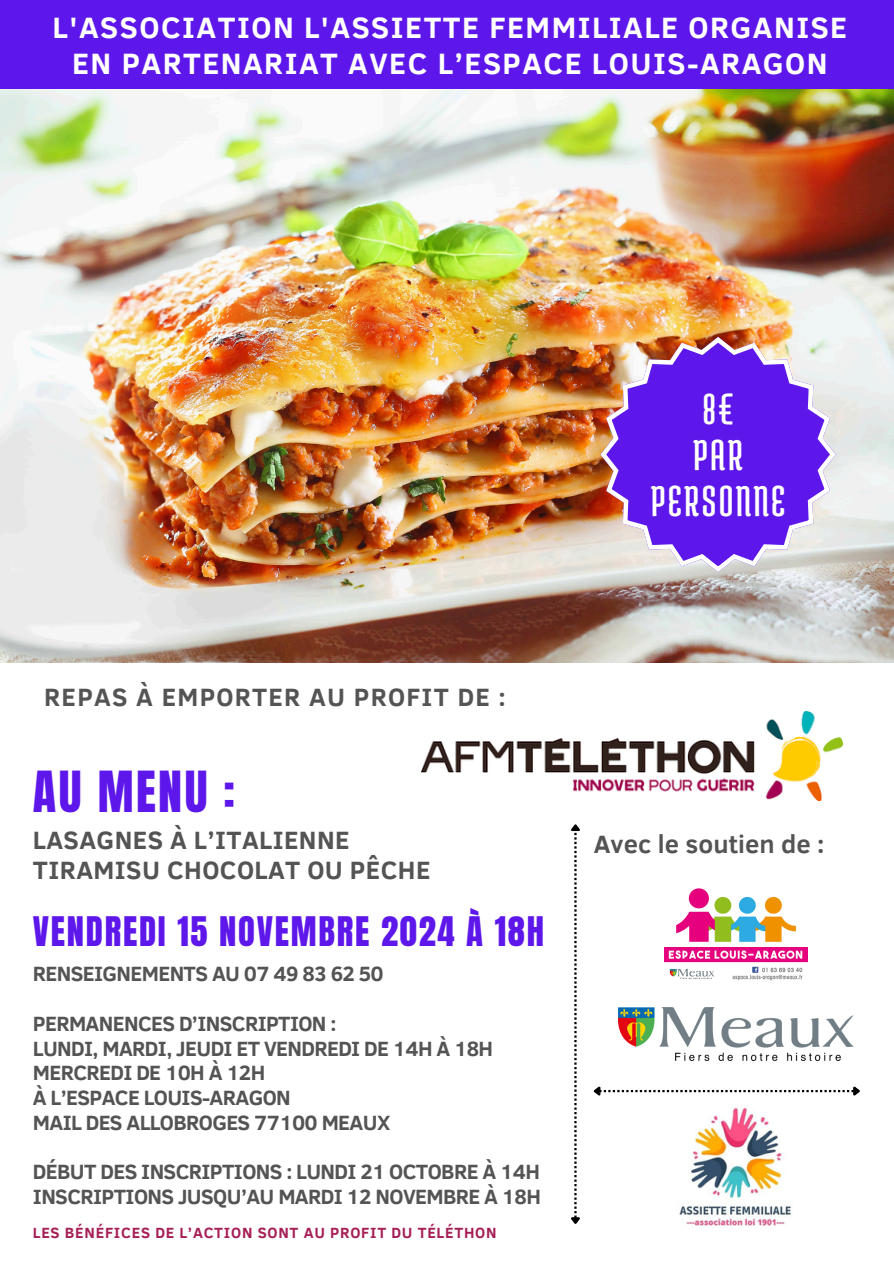
<style>
.page{position:relative;width:894px;height:1264px;background:#fff}
.page>*{position:absolute;margin:0;border:0;box-sizing:border-box;transform-origin:0 0}
.t1{font:48.15px "Anton";letter-spacing:.05em;color:#5e17eb}
.t2{font:46.35px/46.2px "Medula One";letter-spacing:.05em;color:#fff;text-align:center}
.t3{font:34.65px "Anton";letter-spacing:.05em;color:#5e17eb}
.t4{font:700 30.15px/36px "Clear Sans";letter-spacing:.05em;color:#fff;text-align:center}
.t5{font:700 25.65px/30.3px "Clear Sans";letter-spacing:.02em;color:#545454}
.t6{font:700 25.65px "Clear Sans";letter-spacing:.05em;color:#545454}
.t7{font:700 21.15px/24.8px "Clear Sans";letter-spacing:-.03em;color:#545454}
.t8{font:700 15.15px "Clear Sans";letter-spacing:.05em;color:#a61f57}
</style>
<div class="page">
<div style="left:0;top:0;width:893px;height:89px;background:#5e17eb"></div>
<img style="left:0;top:89px;width:893px;height:573px">
<svg style="left:600px;top:337px;width:235px;height:235px;background:#8e59da"></svg>
<img style="left:421px;top:711px;width:421px;height:89px">
<svg style="left:571px;top:824px;width:9px;height:400px"></svg>
<img style="left:679px;top:1107px;width:112px;height:119px">
<svg style="left:593px;top:1086px;width:267px;height:10px"></svg>
<img style="left:618px;top:1007px;width:234px;height:53px">
<img style="left:664px;top:888px;width:143px;height:93px">
<h4 class="t4" style="left:53px;top:8px;width:795px">L'ASSOCIATION L'ASSIETTE FEMMILIALE ORGANISE<br>EN PARTENARIAT AVEC L’ESPACE LOUIS-ARAGON</h4>
<p class="t2" style="left:650px;top:384px;width:136px">8€<br>PAR<br>PERSONNE</p>
<h5 class="t6" style="left:44px;top:678px;width:463px">REPAS À EMPORTER AU PROFIT DE :</h5>
<h2 class="t1" style="left:33px;top:756px;width:204px">AU MENU :</h2>
<h6 class="t5" style="left:33px;top:823px;width:399px">LASAGNES À L’ITALIENNE<br>TIRAMISU CHOCOLAT OU PÊCHE</h6>
<h6 class="t3" style="left:33px;top:906px;width:512px">VENDREDI 15 NOVEMBRE 2024 À 18H</h6>
<h6 class="t7" style="left:33px;top:960px;width:352px">RENSEIGNEMENTS AU 07 49 83 62 50</h6>
<p class="t7" style="left:33px;top:1010px;width:461px">PERMANENCES D’INSCRIPTION :<br>LUNDI, MARDI, JEUDI ET VENDREDI DE 14H À 18H<br>MERCREDI DE 10H À 12H<br>À L’ESPACE LOUIS-ARAGON<br>MAIL DES ALLOBROGES 77100 MEAUX</p>
<p class="t7" style="left:33px;top:1158px;width:509px">DÉBUT DES INSCRIPTIONS : LUNDI 21 OCTOBRE À 14H<br>INSCRIPTIONS JUSQU’AU MARDI 12 NOVEMBRE À 18H</p>
<p class="t8" style="left:33px;top:1222px;width:465px">LES BÉNÉFICES DE L’ACTION SONT AU PROFIT DU TÉLÉTHON</p>
<p class="t5" style="left:593px;top:827px;width:232px">Avec le soutien de :</p>
</div>
